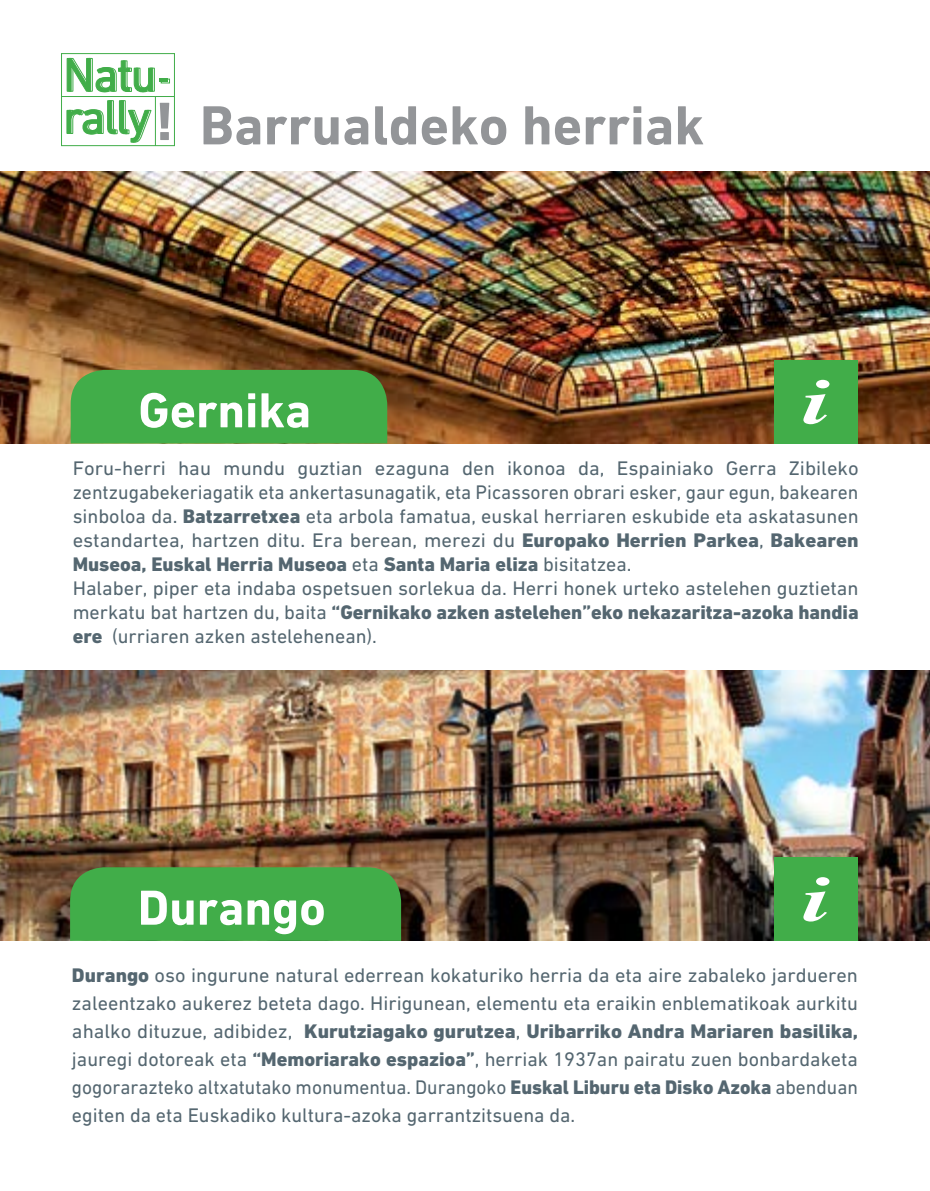
<style>
.page{position:relative;width:930px;height:1191px;background:#fff}
.page>*{position:absolute;margin:0;border:0;box-sizing:border-box;transform-origin:0 0}
.t1{font:700 56px "DIN Next LT Pro";color:#939598}
.t2{font:700 50px "DIN Next LT Pro";color:#fff}
.t3{font:20px/24px "DIN Next LT Pro";color:#546670;text-align:justify}
.s1{font-weight:800}
</style>
<div class="page">
<img style="left:0;top:670px;width:930px;height:271px">
<div style="left:70px;top:867px;width:331px;height:74px;background:#41ad49"></div>
<div style="left:775px;top:857px;width:83px;height:84px;background:#41ad49"></div>
<svg style="left:803px;top:877px;width:26px;height:44px"></svg>
<img style="left:0;top:173px;width:930px;height:270px">
<img style="left:0;top:172px;width:930px;height:1px">
<div style="left:71px;top:370px;width:316px;height:73px;background:#41ad49"></div>
<div style="left:775px;top:360px;width:83px;height:83px;background:#41ad49"></div>
<svg style="left:803px;top:380px;width:26px;height:44px"></svg>
<div style="left:61px;top:53px;width:114px;height:93px;background:#fff;border:1px solid #41ad49"></div>
<svg style="left:160px;top:103px;width:9px;height:37px"></svg>
<svg style="left:67px;top:100px;width:85px;height:43px"></svg>
<svg style="left:67px;top:58px;width:103px;height:34px"></svg>
<hr style="left:62px;top:96px;width:112px;height:1px;background:#41ad49">
<hr style="left:155px;top:97px;width:1px;height:49px;background:#41ad49">
<h1 class="t1" style="left:200px;top:93px;width:506px">Barrualdeko herriak</h1>
<h2 class="t2" style="left:138px;top:381px;width:174px">Gernika</h2>
<p class="t3" style="left:73px;top:456px;width:787px;text-align:left">Foru-herri hau mundu guztian ezaguna den ikonoa da, Espainiako Gerra Zibileko zentzugabekeriagatik eta ankertasunagatik, eta Picassoren obrari esker, gaur egun, bakearen sinboloa da. <span class="s1">Batzarretxea</span> eta arbola famatua, euskal herriaren eskubide eta askatasunen estandartea, hartzen ditu. Era berean, merezi du <span class="s1">Europako Herrien Parkea</span>, <span class="s1">Bakearen Museoa, Euskal Herria Museoa</span> eta <span class="s1">Santa Maria eliza</span> bisitatzea.<br>Halaber, piper eta indaba ospetsuen sorlekua da. Herri honek urteko astelehen guztietan merkatu bat hartzen du, baita <span class="s1">“Gernikako azken astelehen”eko nekazaritza-azoka handia ere</span> (urriaren azken astelehenean).</p>
<h2 class="t2" style="left:138px;top:878px;width:189px">Durango</h2>
<p class="t3" style="left:72px;top:960px;width:787px;line-height:28px"><span class="s1">Durango</span> oso ingurune natural ederrean kokaturiko herria da eta aire zabaleko jardueren zaleentzako aukerez beteta dago. Hirigunean, elementu eta eraikin enblematikoak aurkitu ahalko dituzue, adibidez, <span class="s1">Kurutziagako gurutzea</span>, <span class="s1">Uribarriko Andra Mariaren basilika, </span>jauregi dotoreak eta <span class="s1">“Memoriarako espazioa”</span>, herriak 1937an pairatu zuen bonbardaketa gogorarazteko altxatutako monumentua. Durangoko <span class="s1">Euskal Liburu eta Disko Azoka</span> abenduan egiten da eta Euskadiko kultura-azoka garrantzitsuena da.</p>
</div>
